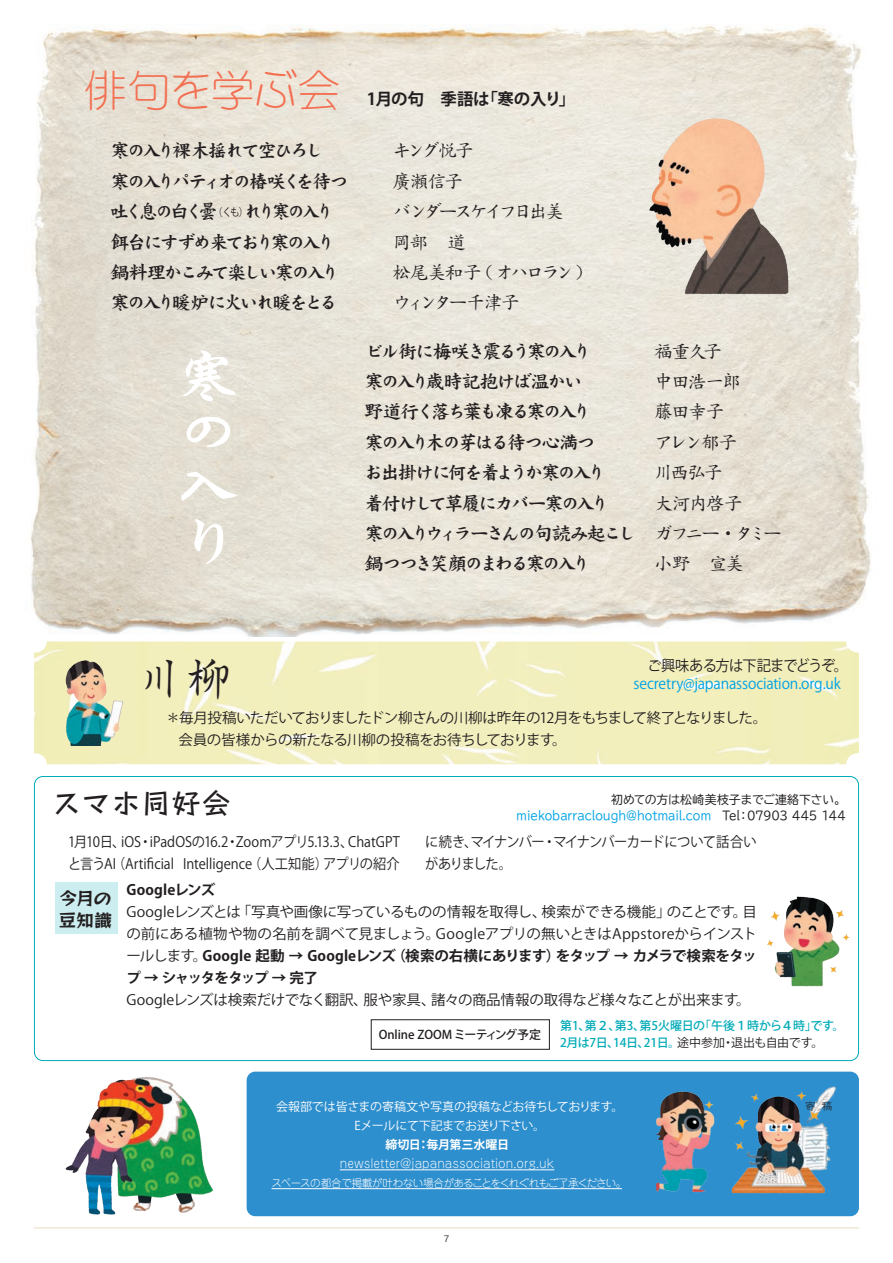
<style>
.page{position:relative;width:893px;height:1263px;background:#fff}
.page>*{position:absolute;margin:0;border:0;box-sizing:border-box;transform-origin:0 0}
.t1{font:60px/55.2px "DF Gyo Kai Sho Std W5";color:#fff;text-align:justify;scale:1.1 1}
.t2{font:49.95px "DF Bun Cho Min Std W4";color:#231f20}
.t3{font:43.5px "DFSM Gothic Std W2";letter-spacing:-.03em;color:#f36f51}
.t4{font:30px "Stick";color:#231f20}
.t5{font:18.75px "DF Kai Sho Std W9";letter-spacing:-.14em;color:#231f20}
.t6{font:18.75px "DF Kai Sho Std W5";letter-spacing:-.11em;color:#231f20}
.t7{font:18.75px/30.5px "DF Kai Sho Std W9";letter-spacing:-.16em;color:#231f20}
.t8{font:18.75px "DF Kai Sho Std W9";letter-spacing:-.205em;color:#231f20;scale:.96 1}
.t9{font:18.75px "DF Kai Sho Std W9";letter-spacing:-.165em;color:#231f20}
.t10{font:18.75px "DF Kai Sho Std W9";letter-spacing:-.12em;color:#231f20}
.t11{font:18.75px "DF Kai Sho Std W9";letter-spacing:-.115em;color:#231f20}
.t12{font:18.75px "DF Kai Sho Std W5";letter-spacing:-.195em;color:#231f20}
.t13{font:18.75px "DF Kai Sho Std W5";letter-spacing:-.175em;color:#231f20}
.t14{font:18px/21.9px "Rockn Roll One";letter-spacing:-.035em;color:#231f20}
.t15{font:700 16.5px "Koz Go Pr 6 N";letter-spacing:-.015em;color:#231f20}
.t16{font:15px "Koz Go Pr 6 N";letter-spacing:-.015em;color:#00a2e4;scale:.95 1}
.t17{font:15px "Koz Go Pr 6 N";letter-spacing:-.055em;color:#231f20;scale:.95 1}
.t18{font:14.25px/21.9px "Koz Go Pr 6 N";letter-spacing:-.025em;color:#231f20;text-align:justify}
.t19{font:14.25px/21.9px "Koz Go Pr 6 N";letter-spacing:-.005em;color:#231f20;scale:.93 1}
.t20{font:14.25px/21.9px "Koz Go Pr 6 N";letter-spacing:-.05em;color:#231f20}
.t21{font:14.25px/21.9px "Koz Go Pr 6 N";letter-spacing:-.065em;color:#231f20;scale:.93 1}
.t22{font:700 14.25px "Koz Go Pr 6 N";letter-spacing:.01em;color:#231f20}
.t23{font:12px/16.5px "TBUDR Go Std";letter-spacing:-.005em;color:#231f20;text-align:right}
.t24{font:500 12px/16.5px "Koz Go Pr 6 N";color:#00abb7}
.t25{font:12px/19px "Koz Go Pr 6 N";letter-spacing:-.03em;color:#fff;text-align:center}
.t26{font:300 12px "Jun 101 Pro";color:#fff}
.t27{font:500 12px "Koz Go Pr 6 N";color:#231f20}
.t28{font:700 12px "Koz Go Pr 6 N";letter-spacing:-.015em;color:#fff}
.t29{font:11.1px "Yomogi Font";color:#231f20}
.t30{font:300 10.5px "Jun 101 Pro";letter-spacing:-.06em;color:#fff}
.t31{font:8.55px "Hira Kaku Pro W3";color:#231f20}
.s1{font-family:"Koz Go Pr 6 N";font-size:10.5px}
.s2{font-family:"DF Kai Sho Std W5"}
.s3{color:#00a2e4}
.s4{font-weight:700}
.s5{font-weight:400;color:#231f20}
</style>
<div class="page">
<img style="left:30px;top:25px;width:841px;height:611px">
<hr style="left:34px;top:1227px;width:825px;height:1px;background:#e8e0c4">
<img style="left:34px;top:641px;width:825px;height:123px">
<div style="left:55px;top:883px;width:63px;height:51px;background:#cdeef0"></div>
<div style="left:371px;top:1019px;width:179px;height:30px;border:1px solid #231f20"></div>
<div style="left:247px;top:1071px;width:612px;height:145px;background:#2e8fce;border-radius:9px"></div>
<hr style="left:340px;top:1169px;width:214px;height:1px;background:#fff">
<hr style="left:272px;top:1188px;width:350px;height:1px;background:#fff">
<img style="left:65px;top:1077px;width:148px;height:138px">
<img style="left:643px;top:117px;width:154px;height:181px">
<img style="left:767px;top:896px;width:83px;height:91px">
<img style="left:57px;top:658px;width:76px;height:88px">
<img style="left:831px;top:1086px;width:6px;height:10px">
<img style="left:731px;top:1087px;width:102px;height:107px">
<img style="left:656px;top:1091px;width:59px;height:102px">
<h3 class="t3" style="left:84px;top:67px;width:258px">俳句を学ぶ会</h3>
<p class="t15" style="left:367px;top:90px;width:210px">1月の句　季語は「寒の入り」</p>
<h3 class="t5" style="left:111px;top:141px;width:214px">寒の入り裸木揺れて空ひろし</h3>
<h3 class="t6" style="left:393px;top:141px;width:83px">キング悦子</h3>
<h3 class="t9" style="left:111px;top:171px;width:240px">寒の入りパティオの椿咲くを待つ</h3>
<h3 class="t6" style="left:393px;top:171px;width:72px">廣瀬信子</h3>
<h3 class="t8" style="left:111px;top:201px;width:234px">吐く息の白く曇<span class="s1">（くも）</span>れり寒の入り</h3>
<h3 class="t12" style="left:393px;top:201px;width:173px">バンダースケイフ日出美</h3>
<h3 class="t5" style="left:111px;top:232px;width:226px">餌台にすずめ来ており寒の入り</h3>
<h3 class="t6" style="left:393px;top:232px;width:75px">岡部　道</h3>
<h3 class="t5" style="left:111px;top:262px;width:231px">鍋料理かこみて楽しい寒の入り</h3>
<h3 class="t6" style="left:393px;top:262px;width:191px">松尾美和子 ( オハロラン )</h3>
<h3 class="t5" style="left:111px;top:292px;width:228px">寒の入り暖炉に火いれ暖をとる</h3>
<h3 class="t13" style="left:393px;top:292px;width:129px">ウィンター千津子</h3>
<h3 class="t7" style="left:365px;top:335px;width:228px">ビル街に梅咲き震るう寒の入り</h3>
<h3 class="t6" style="left:654px;top:341px;width:69px">福重久子</h3>
<h3 class="t11" style="left:365px;top:371px;width:219px">寒の入り歳時記抱けば温かい</h3>
<h3 class="t6" style="left:654px;top:371px;width:88px">中田浩一郎</h3>
<h3 class="t5" style="left:365px;top:401px;width:228px">野道行く落ち葉も凍る寒の入り</h3>
<h3 class="t6" style="left:654px;top:401px;width:72px">藤田幸子</h3>
<h3 class="t10" style="left:365px;top:432px;width:232px">寒の入り木の芽はる待つ心満つ</h3>
<h3 class="t6" style="left:654px;top:432px;width:84px">アレン郁子</h3>
<h3 class="t5" style="left:365px;top:462px;width:243px">お出掛けに何を着ようか寒の入り</h3>
<h3 class="t6" style="left:654px;top:462px;width:70px">川西弘子</h3>
<h3 class="t5" style="left:365px;top:493px;width:246px">着付けして草履にカバー寒の入り</h3>
<h3 class="t6" style="left:654px;top:493px;width:90px">大河内啓子</h3>
<h3 class="t7" style="left:365px;top:518px;width:419px">寒の入りウィラーさんの句読み起こし <span class="s2">ガフニー・タミー</span>鍋つつき笑顔のまわる寒の入り</h3>
<h1 class="t1" style="left:175px;top:347px;width:57px">寒の入り</h1>
<h3 class="t6" style="left:654px;top:553px;width:91px">小野　宣美</h3>
<h2 class="t2" style="left:135px;top:650px;width:101px">川柳</h2>
<p class="t17" style="left:647px;top:657px;width:213px">ご興味ある方は下記までどうぞ。</p>
<p class="t16" style="left:634px;top:675px;width:220px">secretry@japanassociation.org.uk</p>
<p class="t20" style="left:166px;top:707px;width:603px">＊毎月投稿いただいておりましたドン柳さんの川柳は昨年の12月をもちまして終了となりました。　会員の皆様からの新たなる川柳の投稿をお待ちしております。</p>
<h3 class="t4" style="left:51px;top:779px;width:181px">スマホ同好会</h3>
<p class="t23" style="left:517px;top:791px;width:331px">初めての方は松崎美枝子までご連絡下さい。<span class="s3">miekobarraclough@hotmail.com</span> Tel：07903 445 144</p>
<p class="t19" style="left:68px;top:831px;width:358px">1月10日、iOS・iPadOSの16.2・Zoomアプリ5.13.3、ChatGPTと言うAI（Artificial Intelligence（人工知能）アプリの紹介</p>
<p class="t21" style="left:425px;top:831px;width:358px">に続き、マイナンバー・マイナンバーカードについて話合いがありました。</p>
<p class="t14" style="left:59px;top:886px;width:55px">今月の豆知識</p>
<p class="t22" style="left:126px;top:882px;width:90px">Googleレンズ</p>
<p class="t18" style="left:126px;top:901px;width:632px">Googleレンズとは「写真や画像に写っているものの情報を取得し、検索ができる機能」のことです。目の前にある植物や物の名前を調べて見ましょう。Googleアプリの無いときはAppstoreからインストールします。<span class="s4">Google 起動 → Googleレンズ（検索の右横にあります）をタップ → カメラで検索をタップ → シャッタをタップ → 完了</span></p>
<p class="t18" style="left:126px;top:989px;width:626px">Googleレンズは検索だけでなく翻訳、服や家具、諸々の商品情報の取得など様々なことが出来ます。</p>
<p class="t24" style="left:560px;top:1018px;width:286px">第1、第２、第3、第5火曜日の「午後１時から４時」です。<br>2月は7日、14日、21日。<span class="s5">途中参加・退出も自由です。</span></p>
<p class="t27" style="left:379px;top:1027px;width:164px">Online ZOOM ミーティング予定</p>
<p class="t25" style="left:276px;top:1097px;width:349px">会報部では皆さまの寄稿文や写真の投稿などお待ちしております。<br>Eメールにて下記までお送り下さい。</p>
<p class="t28" style="left:385px;top:1138px;width:125px">締切日：毎月第三水曜日</p>
<p class="t26" style="left:340px;top:1154px;width:216px">newsletter@japanassociation.org.uk</p>
<p class="t30" style="left:272px;top:1175px;width:356px">スペースの都合で掲載が叶わない場合があることをくれぐれもご了承ください。</p>
<p class="t31" style="left:444px;top:1231px;width:7px">7</p>
<p class="t29" style="left:805px;top:1100px;width:29px">寄 稿</p>
</div>
